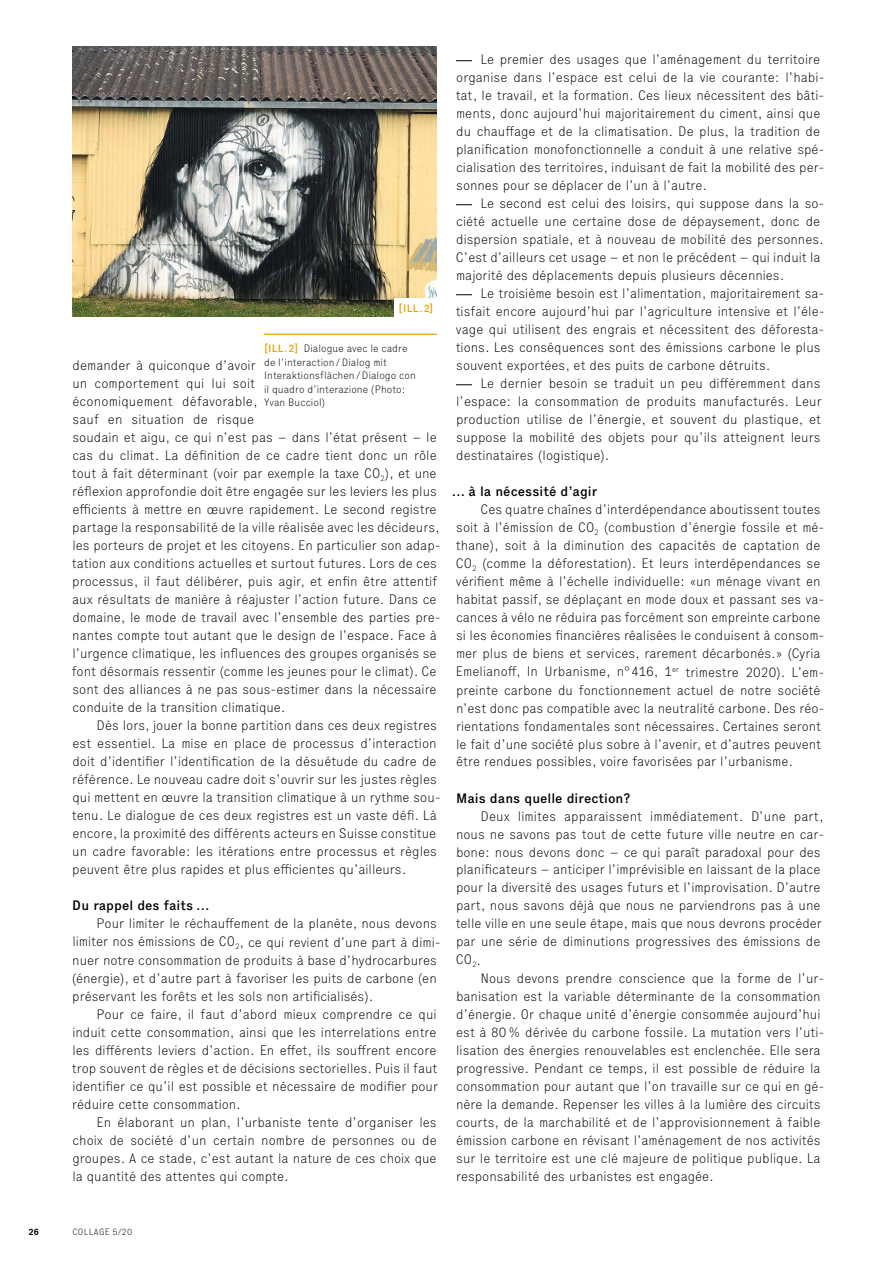
<style>
.page{position:relative;width:893px;height:1263px;background:#fff}
.page>*{position:absolute;margin:0;border:0;box-sizing:border-box;transform-origin:0 0}
.t1{font:100 13.5px/18px "Executive 35";color:#000}
.t2{font:500 13.5px "Executive 65";color:#000}
.t3{font:100 10.5px/13.5px "Executive 35";letter-spacing:.005em;color:#000}
.t4{font:500 10.5px "Executive 65";color:#e6a300}
.t5{font:100 9px "Executive 35";letter-spacing:.04em;color:#000}
.t6{font:700 9px "Executive 75";color:#000}
.s1{font-family:"Executive 65";font-weight:500;color:#e6a300}
</style>
<div class="page">
<img style="left:72px;top:46px;width:365px;height:270px">
<svg style="left:456px;top:60px;width:16px;height:1px"></svg>
<svg style="left:456px;top:204px;width:16px;height:1px"></svg>
<svg style="left:456px;top:294px;width:16px;height:1px"></svg>
<svg style="left:456px;top:384px;width:16px;height:1px"></svg>
<hr style="left:264px;top:334px;width:173px;height:1px;background:#e6a300">
<div style="left:394px;top:298px;width:44px;height:19px;background:#fff"></div>
<p class="t4" style="left:399px;top:301px;width:36px">[ILL.2]</p>
<p class="t3" style="left:264px;top:342px;width:153px"><span class="s1">[ILL.2]</span> Dialogue avec le cadre de l’interaction/Dialog mit<br>Interaktionsflächen/Dialogo con il quadro d’interazione (Photo:<br>Yvan Bucciol)</p>
<p class="t1" style="left:72px;top:357px;width:370px">demander à quiconque d’avoir<br>un comportement qui lui soit<br>économiquement défavorable,<br>sauf en situation de risque<br>soudain et aigu, ce qui n’est pas – dans l’état présent – le cas du climat. La définition de ce cadre tient donc un rôle tout à fait déterminant (voir par exemple la taxe CO<sub>2</sub>), et une réflexion approfondie doit être engagée sur les leviers les plus efficients à mettre en œuvre rapidement. Le second registre partage la responsabilité de la ville réalisée avec les décideurs, les porteurs de projet et les citoyens. En particulier son adap&shy;tation aux conditions actuelles et surtout futures. Lors de ces processus, il faut délibérer, puis agir, et enfin être attentif aux résultats de manière à réajuster l’action future. Dans ce domaine, le mode de travail avec l’ensemble des parties pre&shy;nantes compte tout autant que le design de l’espace. Face à l’urgence climatique, les influences des groupes organisés se font désormais ressentir (comme les jeunes pour le climat). Ce sont des alliances à ne pas sous-estimer dans la nécessaire conduite de la transition climatique.</p>
<p class="t1" style="left:72px;top:716px;width:370px;text-indent:25px">Dès lors, jouer la bonne partition dans ces deux registres est essentiel. La mise en place de processus d’interaction doit d’identifier l’identification de la désuétude du cadre de référence. Le nouveau cadre doit s’ouvrir sur les justes règles qui mettent en œuvre la transition climatique à un rythme sou&shy;tenu. Le dialogue de ces deux registres est un vaste défi. Là encore, la proximité des différents acteurs en Suisse constitue un cadre favorable: les itérations entre processus et règles peuvent être plus rapides et plus efficientes qu’ailleurs.</p>
<p class="t2" style="left:72px;top:897px;width:139px">Du rappel des faits …</p>
<p class="t1" style="left:72px;top:914px;width:371px;text-indent:25px">Pour limiter le réchauffement de la planète, nous devons limiter nos émissions de CO<sub>2</sub>, ce qui revient d’une part à dimi&shy;nuer notre consommation de produits à base d’hydrocarbures (énergie), et d’autre part à favoriser les puits de carbone (en préservant les forêts et les sols non artificialisés).</p>
<p class="t1" style="left:72px;top:1005px;width:368px;text-indent:25px">Pour ce faire, il faut d’abord mieux comprendre ce qui induit cette consommation, ainsi que les interrelations entre les différents leviers d’action. En effet, ils souffrent encore trop souvent de règles et de décisions sectorielles. Puis il faut identifier ce qu’il est possible et nécessaire de modifier pour réduire cette consommation.</p>
<p class="t1" style="left:72px;top:1112px;width:366px;text-align:justify;text-indent:24px">En élaborant un plan, l’urbaniste tente d’organiser les choix de société d’un certain nombre de personnes ou de groupes. A ce stade, c’est autant la nature de ces choix que la quantité des attentes qui compte.</p>
<p class="t1" style="left:456px;top:51px;width:370px;text-indent:25px">Le premier des usages que l’aménagement du territoire organise dans l’espace est celui de la vie courante: l’habi&shy;tat, le travail, et la formation. Ces lieux nécessitent des bâti&shy;ments, donc aujourd’hui majoritairement du ciment, ainsi que du chauffage et de la climatisation. De plus, la tradition de planification monofonctionnelle a conduit à une relative spé&shy;cialisation des territoires, induisant de fait la mobilité des per&shy;sonnes pour se déplacer de l’un à l’autre.</p>
<p class="t1" style="left:456px;top:194px;width:370px;text-indent:24px">Le second est celui des loisirs, qui suppose dans la so&shy;ciété actuelle une certaine dose de dépaysement, donc de dispersion spatiale, et à nouveau de mobilité des personnes.<br>C’est d’ailleurs cet usage – et non le précédent – qui induit la majorité des déplacements depuis plusieurs décennies.</p>
<p class="t1" style="left:456px;top:284px;width:371px;text-indent:25px">Le troisième besoin est l’alimentation, majoritairement sa&shy;tisfait encore aujourd’hui par l’agriculture intensive et l’éle&shy;vage qui utilisent des engrais et nécessitent des déforesta&shy;tions. Les conséquences sont des émissions carbone le plus souvent exportées, et des puits de carbone détruits.</p>
<p class="t1" style="left:456px;top:374px;width:367px;text-align:justify;text-indent:24px">Le dernier besoin se traduit un peu différemment dans l’espace: la consommation de produits manufacturés. Leur production utilise de l’énergie, et souvent du plastique, et suppose la mobilité des objets pour qu’ils atteignent leurs destinataires (logistique).</p>
<p class="t2" style="left:452px;top:483px;width:147px">… à la nécessité d’agir</p>
<p class="t1" style="left:456px;top:500px;width:370px;text-indent:25px">Ces quatre chaînes d’interdépendance aboutissent toutes soit à l’émission de CO<sub>2</sub> (combustion d’énergie fossile et mé&shy;thane), soit à la diminution des capacités de captation de CO<sub>2</sub> (comme la déforestation). Et leurs interdépendances se vérifient même à l’échelle individuelle: «un ménage vivant en habitat passif, se déplaçant en mode doux et passant ses va&shy;cances à vélo ne réduira pas forcément son empreinte carbone si les économies financières réalisées le conduisent à consom&shy;mer plus de biens et services, rarement décarbonés.» (Cyria Emelianoff, In Urbanisme, n°416, 1<sup>er</sup> trimestre 2020). L’em&shy;preinte carbone du fonctionnement actuel de notre société n’est donc pas compatible avec la neutralité carbone. Des réo&shy;rientations fondamentales sont nécessaires. Certaines seront le fait d’une société plus sobre à l’avenir, et d’autres peuvent être rendues possibles, voire favorisées par l’urbanisme.</p>
<p class="t2" style="left:456px;top:789px;width:176px">Mais dans quelle direction?</p>
<p class="t1" style="left:456px;top:807px;width:370px;text-indent:25px">Deux limites apparaissent immédiatement. D’une part, nous ne savons pas tout de cette future ville neutre en car&shy;bone: nous devons donc – ce qui paraît paradoxal pour des planificateurs – anticiper l’imprévisible en laissant de la place pour la diversité des usages futurs et l’improvisation. D’autre part, nous savons déjà que nous ne parviendrons pas à une telle ville en une seule étape, mais que nous devrons procéder par une série de diminutions progressives des émissions de CO<sub>2</sub>.</p>
<p class="t1" style="left:456px;top:969px;width:370px;text-indent:24px">Nous devons prendre conscience que la forme de l’ur&shy;banisation est la variable déterminante de la consommation d’énergie. Or chaque unité d’énergie consommée aujourd’hui est à 80% dérivée du carbone fossile. La mutation vers l’uti&shy;lisation des énergies renouvelables est enclenchée. Elle sera progressive. Pendant ce temps, il est possible de réduire la consommation pour autant que l’on travaille sur ce qui en gé&shy;nère la demande. Repenser les villes à la lumière des circuits courts, de la marchabilité et de l’approvisionnement à faible émission carbone en révisant l’aménagement de nos activités sur le territoire est une clé majeure de politique publique. La responsabilité des urbanistes est engagée.</p>
<p class="t6" style="left:28px;top:1225px;width:12px">26</p>
<p class="t5" style="left:72px;top:1226px;width:61px">COLLAGE 5/20</p>
</div>
